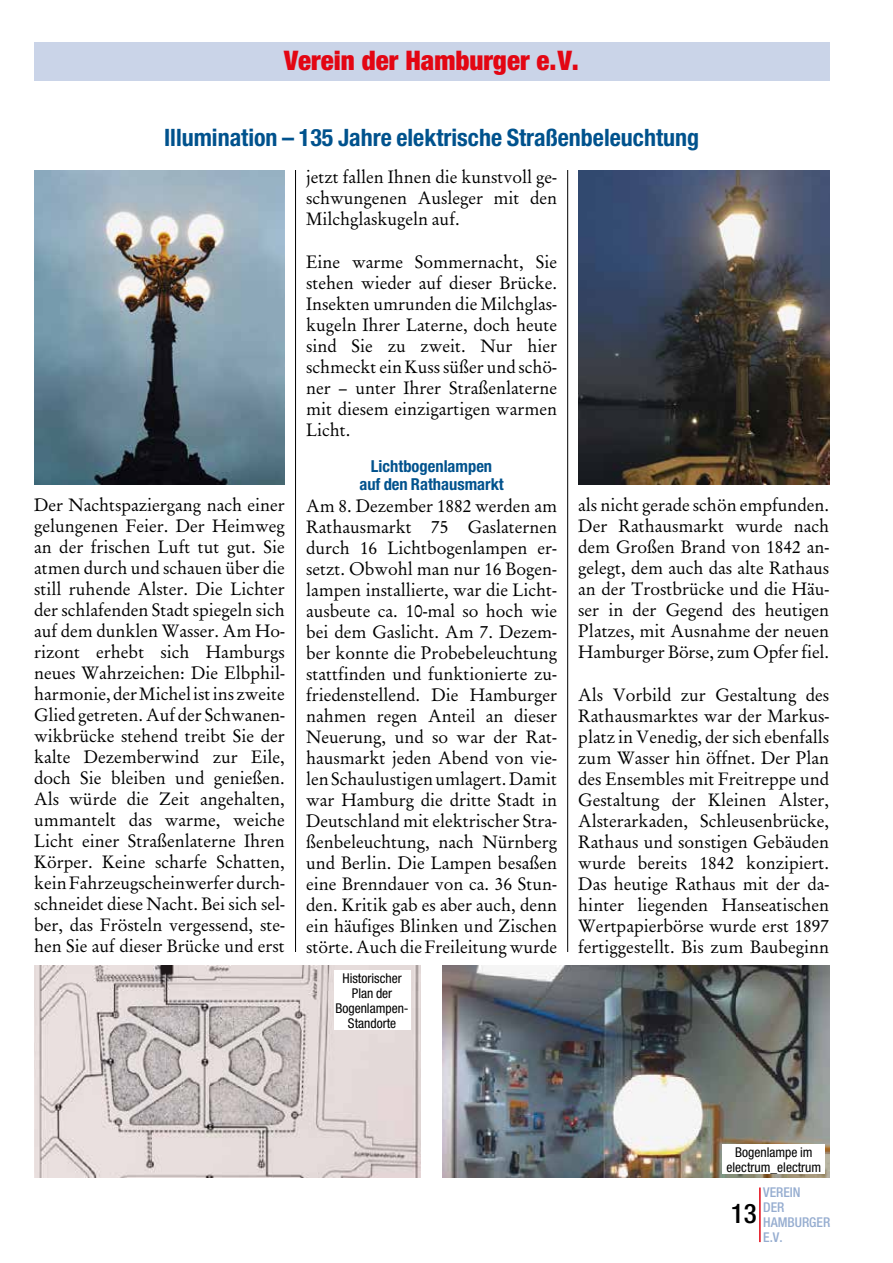
<style>
.page{position:relative;width:893px;height:1263px;background:#fff}
.page>*{position:absolute;margin:0;border:0;box-sizing:border-box;transform-origin:0 0}
.t1{font:900 condensed 27px "Helvetica Neue";color:#e30613}
.t2{font:500 condensed 27px "Helvetica Neue";color:#000}
.t3{font:700 condensed 24px "Helvetica Neue";color:#00528d}
.t4{font:18px/21px "AT Garamond Antiqua";color:#000;text-align:justify}
.t5{font:700 condensed 16.5px/18px "Helvetica Neue";color:#00528d;text-align:center}
.t6{font:condensed 13.5px/15px "Helvetica Neue";color:#000;text-align:center}
.t7{font:500 condensed 13.5px/15px "Helvetica Neue";color:#96add0}
</style>
<div class="page">
<hr style="left:567px;top:128px;width:1px;height:1050px;background:#000">
<hr style="left:295px;top:128px;width:1px;height:1050px;background:#000">
<div style="left:34px;top:43px;width:795px;height:38px;background:#cad4e8"></div>
<hr style="left:759px;top:1187px;width:2px;height:55px;background:#e30613">
<div style="left:34px;top:952px;width:795px;height:226px;background:#fff"></div>
<div style="left:34px;top:128px;width:795px;height:42px;background:#fff"></div>
<img style="left:442px;top:965px;width:387px;height:213px">
<img style="left:34px;top:965px;width:387px;height:213px">
<img style="left:34px;top:170px;width:251px;height:314px">
<img style="left:578px;top:170px;width:251px;height:315px">
<div style="left:334px;top:970px;width:76px;height:59px;background:#fff"></div>
<div style="left:723px;top:1144px;width:102px;height:30px;background:#fff"></div>
<h1 class="t1" style="left:284px;top:44px;width:296px">Verein der Hamburger e.V.</h1>
<h2 class="t3" style="left:164px;top:123px;width:537px">Illumination – 135 Jahre elektrische Straßenbeleuchtung</h2>
<p class="t4" style="left:34px;top:493px;width:252px">Der Nachtspaziergang nach einer gelungenen Feier. Der Heimweg an der frischen Luft tut gut. Sie atmen durch und schauen über die still ruhende Alster. Die Lichter der schlafenden Stadt spiegeln sich auf dem dunklen Wasser. Am Ho&shy;rizont erhebt sich Hamburgs neues Wahrzeichen: Die Elbphil&shy;harmonie, der Michel ist ins zweite Glied getreten. Auf der Schwanen&shy;wikbrücke stehend treibt Sie der kalte Dezemberwind zur Eile, doch Sie bleiben und genießen.<br>Als würde die Zeit angehalten, ummantelt das warme, weiche Licht einer Straßenlaterne Ihren Körper. Keine scharfe Schatten, kein Fahrzeugscheinwerfer durch&shy;schneidet diese Nacht. Bei sich sel&shy;ber, das Frösteln vergessend, ste&shy;hen Sie auf dieser Brücke und erst</p>
<p class="t4" style="left:306px;top:165px;width:252px">jetzt fallen Ihnen die kunstvoll ge&shy;schwungenen Ausleger mit den Milchglaskugeln auf.</p>
<p class="t4" style="left:306px;top:250px;width:252px">Eine warme Sommernacht, Sie stehen wieder auf dieser Brücke.<br>Insekten umrunden die Milchglas&shy;kugeln Ihrer Laterne, doch heute sind Sie zu zweit. Nur hier schmeckt ein Kuss süßer und schö&shy;ner – unter Ihrer Straßenlaterne mit diesem einzigartigen warmen Licht.</p>
<p class="t5" style="left:359px;top:457px;width:146px">Lichtbogenlampen auf den Rathausmarkt</p>
<p class="t4" style="left:306px;top:494px;width:252px">Am 8. Dezember 1882 werden am Rathausmarkt 75 Gaslaternen durch 16 Lichtbogenlampen er&shy;setzt. Obwohl man nur 16 Bogen&shy;lampen installierte, war die Licht&shy;ausbeute ca. 10-mal so hoch wie bei dem Gaslicht. Am 7. Dezem&shy;ber konnte die Probebeleuchtung stattfinden und funktionierte zu&shy;friedenstellend. Die Hamburger nahmen regen Anteil an dieser Neuerung, und so war der Rat&shy;hausmarkt jeden Abend von vie&shy;len Schaulustigen umlagert. Damit war Hamburg die dritte Stadt in Deutschland mit elektrischer Stra&shy;ßenbeleuchtung, nach Nürnberg und Berlin. Die Lampen besaßen eine Brenndauer von ca. 36 Stun&shy;den. Kritik gab es aber auch, denn ein häufiges Blinken und Zischen störte. Auch die Freileitung wurde</p>
<p class="t4" style="left:578px;top:493px;width:252px">als nicht gerade schön empfunden.<br>Der Rathausmarkt wurde nach dem Großen Brand von 1842 an&shy;gelegt, dem auch das alte Rathaus an der Trostbrücke und die Häu&shy;ser in der Gegend des heutigen Platzes, mit Ausnahme der neuen Hamburger Börse, zum Opfer fiel.</p>
<p class="t4" style="left:578px;top:683px;width:252px">Als Vorbild zur Gestaltung des Rathausmarktes war der Markus&shy;platz in Venedig, der sich ebenfalls zum Wasser hin öffnet. Der Plan des Ensembles mit Freitreppe und Gestaltung der Kleinen Alster, Alsterarkaden, Schleusenbrücke, Rathaus und sonstigen Gebäuden wurde bereits 1842 konzipiert.<br>Das heutige Rathaus mit der da&shy;hinter liegenden Hanseatischen Wertpapierbörse wurde erst 1897 fertiggestellt. Bis zum Baubeginn</p>
<p class="t6" style="left:335px;top:970px;width:75px">Historischer<br>Plan der<br>Bogenlampen-<br>Standorte</p>
<p class="t6" style="left:727px;top:1144px;width:96px">Bogenlampe im electrum_electrum</p>
<p class="t7" style="left:763px;top:1184px;width:69px">VEREIN<br>DER<br>HAMBURGER<br>E.V.</p>
<h1 class="t2" style="left:731px;top:1198px;width:27px">13</h1>
</div>
